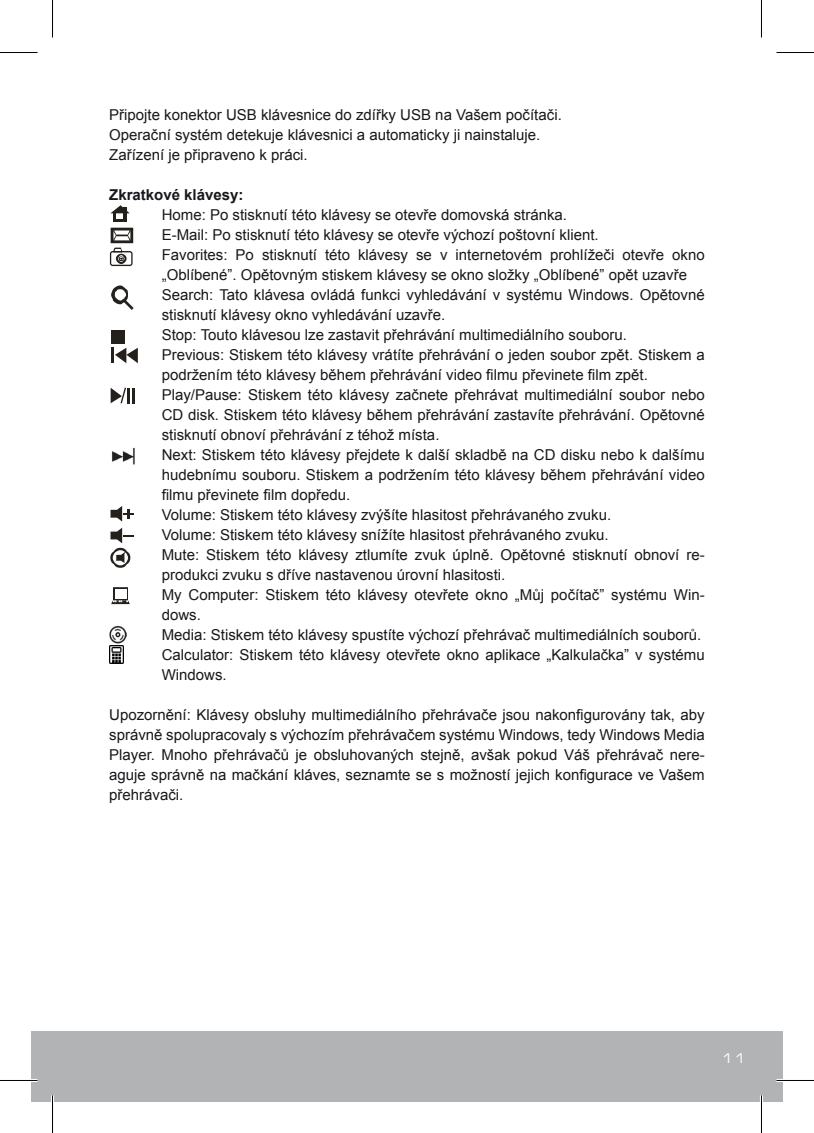
<style>
.page{position:relative;width:814px;height:1133px;background:#fff}
.page>*{position:absolute;margin:0;border:0;box-sizing:border-box;transform-origin:0 0}
.t1{font:15px/20px "Arial";color:#1a171c}
.t2{font:700 15px "Arial";color:#1a171c}
.t3{font:13.25px "Square 721 Ex EU";color:#fff}
</style>
<div class="page">
<div style="left:31px;top:1031px;width:751px;height:70px;background:#b1b3b4"></div>
<svg style="left:110px;top:205px;width:20px;height:16px"></svg>
<svg style="left:110px;top:228px;width:23px;height:38px"></svg>
<svg style="left:111px;top:285px;width:23px;height:25px"></svg>
<div style="left:111px;top:330px;width:13px;height:13px;background:#24211d"></div>
<svg style="left:111px;top:348px;width:27px;height:15px"></svg>
<svg style="left:111px;top:388px;width:19px;height:15px"></svg>
<hr style="left:132px;top:388px;width:3px;height:15px;background:#24211d">
<img style="left:112px;top:447px;width:23px;height:18px">
<svg style="left:110px;top:506px;width:24px;height:15px"></svg>
<svg style="left:110px;top:528px;width:24px;height:40px"></svg>
<svg style="left:111px;top:587px;width:19px;height:17px"></svg>
<div style="left:115px;top:589px;width:11px;height:9px;background:#fff"></div>
<img style="left:109px;top:626px;width:17px;height:17px">
<img style="left:109px;top:645px;width:15px;height:18px">
<hr style="left:0;top:1078px;width:38px;height:4px;background:#fff">
<hr style="left:776px;top:1078px;width:38px;height:4px;background:#fff">
<hr style="left:51px;top:1095px;width:3px;height:38px;background:#fff">
<hr style="left:760px;top:1095px;width:3px;height:38px;background:#fff">
<hr style="left:0;top:52px;width:38px;height:1px;background:#000">
<hr style="left:776px;top:52px;width:38px;height:1px;background:#000">
<hr style="left:0;top:1080px;width:38px;height:1px;background:#000">
<hr style="left:776px;top:1080px;width:38px;height:1px;background:#000">
<hr style="left:52px;top:0;width:1px;height:38px;background:#000">
<hr style="left:52px;top:1095px;width:1px;height:38px;background:#000">
<hr style="left:761px;top:0;width:1px;height:38px;background:#000">
<hr style="left:761px;top:1095px;width:1px;height:38px;background:#000">
<p class="t1" style="left:109px;top:105px;width:454px">Připojte konektor USB klávesnice do zdířky USB na Vašem počítači.<br>Operační systém detekuje klávesnici a automaticky ji nainstaluje.<br>Zařízení je připraveno k práci.</p>
<p class="t2" style="left:109px;top:185px;width:136px">Zkratkové klávesy:</p>
<p class="t1" style="left:162px;top:205px;width:544px">Home: Po stisknutí této klávesy se otevře domovská stránka.<br>E-Mail: Po stisknutí této klávesy se otevře výchozí poštovní klient.<br>Favorites: Po stisknutí této klávesy se v internetovém prohlížeči otevře okno „Oblíbené”. Opětovným stiskem klávesy se okno složky „Oblíbené” opět uzavře Search: Tato klávesa ovládá funkci vyhledávání v systému Windows. Opětovné stisknutí klávesy okno vyhledávání uzavře.<br>Stop: Touto klávesou lze zastavit přehrávání multimediálního souboru.<br>Previous: Stiskem této klávesy vrátíte přehrávání o jeden soubor zpět. Stiskem a podržením této klávesy během přehrávání video filmu převinete film zpět.<br>Play/Pause: Stiskem této klávesy začnete přehrávat multimediální soubor nebo CD disk. Stiskem této klávesy během přehrávání zastavíte přehrávání. Opětovné stisknutí obnoví přehrávání z téhož místa.<br>Next: Stiskem této klávesy přejdete k další skladbě na CD disku nebo k dalšímu hudebnímu souboru. Stiskem a podržením této klávesy během přehrávání video filmu převinete film dopředu.<br>Volume: Stiskem této klávesy zvýšíte hlasitost přehrávaného zvuku.<br>Volume: Stiskem této klávesy snížíte hlasitost přehrávaného zvuku.<br>Mute: Stiskem této klávesy ztlumíte zvuk úplně. Opětovné stisknutí obnoví re&shy;produkci zvuku s dříve nastavenou úrovní hlasitosti.<br>My Computer: Stiskem této klávesy otevřete okno „Můj počítač” systému Win&shy;dows.<br>Media: Stiskem této klávesy spustíte výchozí přehrávač multimediálních souborů.<br>Calculator: Stiskem této klávesy otevřete okno aplikace „Kalkulačka” v systému Windows.</p>
<p class="t1" style="left:109px;top:705px;width:597px;text-align:justify">Upozornění: Klávesy obsluhy multimediálního přehrávače jsou nakonfigurovány tak, aby správně spolupracovaly s výchozím přehrávačem systému Windows, tedy Windows Media Player. Mnoho přehrávačů je obsluhovaných stejně, avšak pokud Váš přehrávač nere&shy;aguje správně na mačkání kláves, seznamte se s možností jejich konfigurace ve Vašem přehrávači.</p>
<p class="t3" style="left:721px;top:1050px;width:27px">11</p>
</div>
